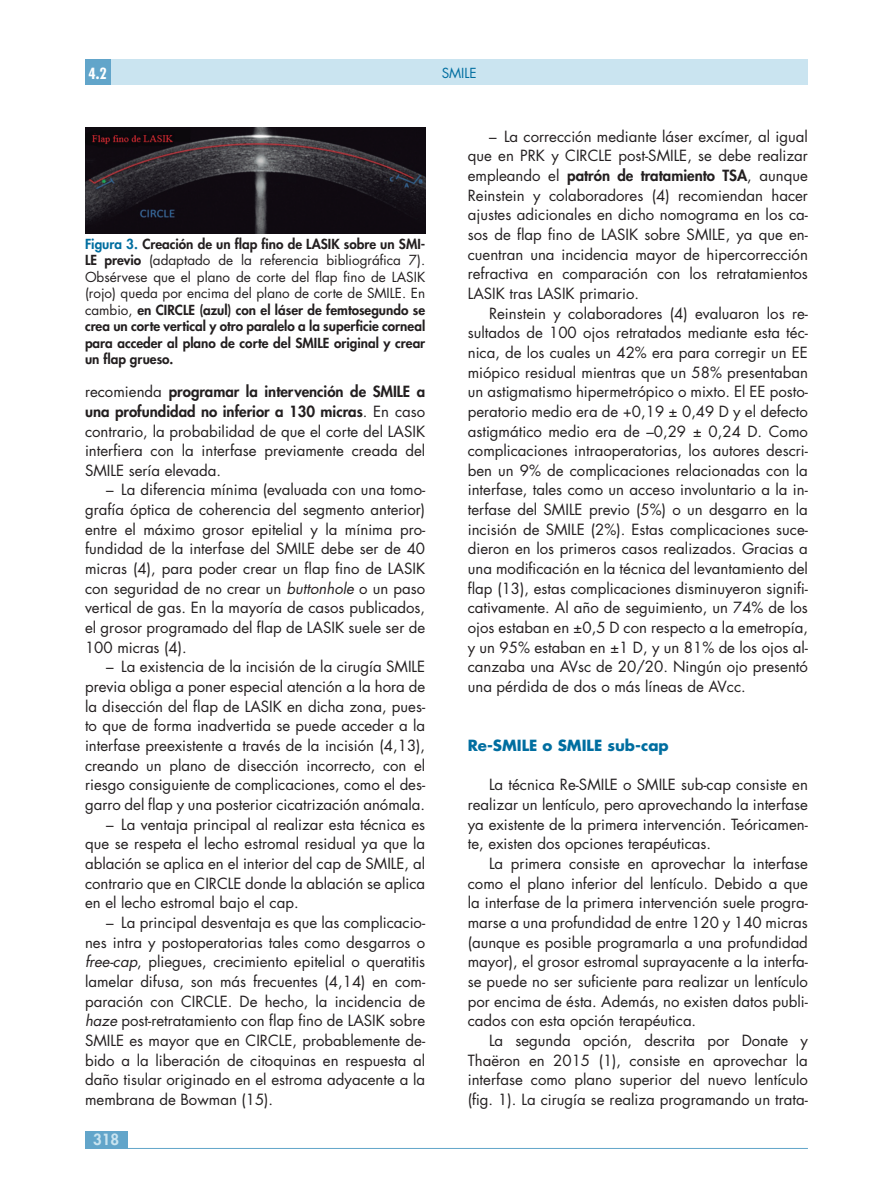
<style>
.page{position:relative;width:893px;height:1191px;background:#fff}
.page>*{position:absolute;margin:0;border:0;box-sizing:border-box;transform-origin:0 0}
.t1{font:15px/19.6px "Futura Std";color:#231f20;text-align:justify}
.t2{font:700 15px "Futura Std";color:#006ea0}
.t3{font:800 15px "Futura Std";color:#cae4f0}
.t4{font:700 condensed 15px "Futura Std";color:#fff}
.t5{font:800 13.5px/16.5px "Futura Std";color:#231f20;text-align:justify}
.t6{font:13.5px "Futura Std";color:#006ea0}
.s1{color:#006ea0}
.s2{font-weight:400}
.s3{font-weight:800}
.s4{font-style:italic}
</style>
<div class="page">
<div style="left:85px;top:1131px;width:43px;height:17px;background:#62a5ca"></div>
<div style="left:85px;top:60px;width:723px;height:25px;background:#cae4f0"></div>
<div style="left:85px;top:60px;width:26px;height:25px;background:#62a5ca"></div>
<hr style="left:85px;top:1148px;width:723px;height:1px;background:#62a5ca">
<img style="left:85px;top:128px;width:340px;height:105px">
<p class="t4" style="left:89px;top:64px;width:20px">4.2</p>
<p class="t6" style="left:442px;top:64px;width:37px">SMILE</p>
<p class="t5" style="left:85px;top:236px;width:342px"><span class="s1">Figura 3.</span> Creación de un flap fino de LASIK sobre un SMI-LE previo <span class="s2">(adaptado de la referencia bibliográfica 7).<br>Obsérvese que el plano de corte del flap fino de LASIK (rojo) queda por encima del plano de corte de SMILE. En cambio,</span> en CIRCLE (azul) con el láser de femtosegundo se crea un corte vertical y otro paralelo a la superficie corneal para acceder al plano de corte del SMILE original y crear un flap grueso.</p>
<p class="t1" style="left:85px;top:382px;width:342px">recomienda <span class="s3">programar la intervención de SMILE a una profundidad no inferior a 130 micras</span>. En caso contrario, la probabilidad de que el corte del LASIK interfiera con la interfase previamente creada del SMILE sería elevada.</p>
<p class="t1" style="left:85px;top:480px;width:342px;text-indent:21px">– La diferencia mínima (evaluada con una tomo&shy;grafía óptica de coherencia del segmento anterior) entre el máximo grosor epitelial y la mínima pro&shy;fundidad de la interfase del SMILE debe ser de 40 micras (4), para poder crear un flap fino de LASIK con seguridad de no crear un <span class="s4">buttonhole</span> o un paso vertical de gas. En la mayoría de casos publicados, el grosor programado del flap de LASIK suele ser de 100 micras (4).</p>
<p class="t1" style="left:85px;top:657px;width:342px;text-indent:21px">– La existencia de la incisión de la cirugía SMILE previa obliga a poner especial atención a la hora de la disección del flap de LASIK en dicha zona, pues&shy;to que de forma inadvertida se puede acceder a la interfase preexistente a través de la incisión (4,13), creando un plano de disección incorrecto, con el riesgo consiguiente de complicaciones, como el des&shy;garro del flap y una posterior cicatrización anómala.</p>
<p class="t1" style="left:85px;top:814px;width:342px;text-indent:21px">– La ventaja principal al realizar esta técnica es que se respeta el lecho estromal residual ya que la ablación se aplica en el interior del cap de SMILE, al contrario que en CIRCLE donde la ablación se aplica en el lecho estromal bajo el cap.</p>
<p class="t1" style="left:85px;top:912px;width:342px;text-indent:21px">– La principal desventaja es que las complicacio&shy;nes intra y postoperatorias tales como desgarros o <span class="s4">free-cap</span>, pliegues, crecimiento epitelial o queratitis lamelar difusa, son más frecuentes (4,14) en com&shy;paración con CIRCLE. De hecho, la incidencia de <span class="s4">haze</span> post-retratamiento con flap fino de LASIK sobre SMILE es mayor que en CIRCLE, probablemente de&shy;bido a la liberación de citoquinas en respuesta al daño tisular originado en el estroma adyacente a la membrana de Bowman (15).</p>
<p class="t3" style="left:93px;top:1129px;width:28px">318</p>
<p class="t1" style="left:468px;top:126px;width:342px;text-indent:21px">– La corrección mediante láser excímer, al igual que en PRK y CIRCLE post-SMILE, se debe realizar empleando el <span class="s3">patrón de tratamiento TSA</span>, aunque Reinstein y colaboradores (4) recomiendan hacer ajustes adicionales en dicho nomograma en los ca&shy;sos de flap fino de LASIK sobre SMILE, ya que en&shy;cuentran una incidencia mayor de hipercorrección refractiva en comparación con los retratamientos LASIK tras LASIK primario.</p>
<p class="t1" style="left:468px;top:303px;width:342px;text-indent:21px">Reinstein y colaboradores (4) evaluaron los re&shy;sultados de 100 ojos retratados mediante esta téc&shy;nica, de los cuales un 42% era para corregir un EE miópico residual mientras que un 58% presentaban un astigmatismo hipermetrópico o mixto. El EE posto&shy;peratorio medio era de +0,19 ± 0,49 D y el defecto astigmático medio era de –0,29 ± 0,24 D. Como complicaciones intraoperatorias, los autores descri&shy;ben un 9% de complicaciones relacionadas con la interfase, tales como un acceso involuntario a la in&shy;terfase del SMILE previo (5%) o un desgarro en la incisión de SMILE (2%). Estas complicaciones suce&shy;dieron en los primeros casos realizados. Gracias a una modificación en la técnica del levantamiento del flap (13), estas complicaciones disminuyeron signifi&shy;cativamente. Al año de seguimiento, un 74% de los ojos estaban en ±0,5 D con respecto a la emetropía, y un 95% estaban en ±1 D, y un 81% de los ojos al&shy;canzaba una AVsc de 20/20. Ningún ojo presentó una pérdida de dos o más líneas de AVcc.</p>
<p class="t2" style="left:468px;top:735px;width:203px">Re-SMILE o SMILE sub-cap</p>
<p class="t1" style="left:468px;top:775px;width:342px;text-indent:21px">La técnica Re-SMILE o SMILE sub-cap consiste en realizar un lentículo, pero aprovechando la interfase ya existente de la primera intervención. Teóricamen&shy;te, existen dos opciones terapéuticas.</p>
<p class="t1" style="left:468px;top:853px;width:342px;text-indent:21px">La primera consiste en aprovechar la interfase como el plano inferior del lentículo. Debido a que la interfase de la primera intervención suele progra&shy;marse a una profundidad de entre 120 y 140 micras (aunque es posible programarla a una profundidad mayor), el grosor estromal suprayacente a la interfa&shy;se puede no ser suficiente para realizar un lentículo por encima de ésta. Además, no existen datos publi&shy;cados con esta opción terapéutica.</p>
<p class="t1" style="left:468px;top:1030px;width:342px;text-indent:21px">La segunda opción, descrita por Donate y Thaëron en 2015 (1), consiste en aprovechar la interfase como plano superior del nuevo lentículo (fig. 1). La cirugía se realiza programando un trata-</p>
</div>
